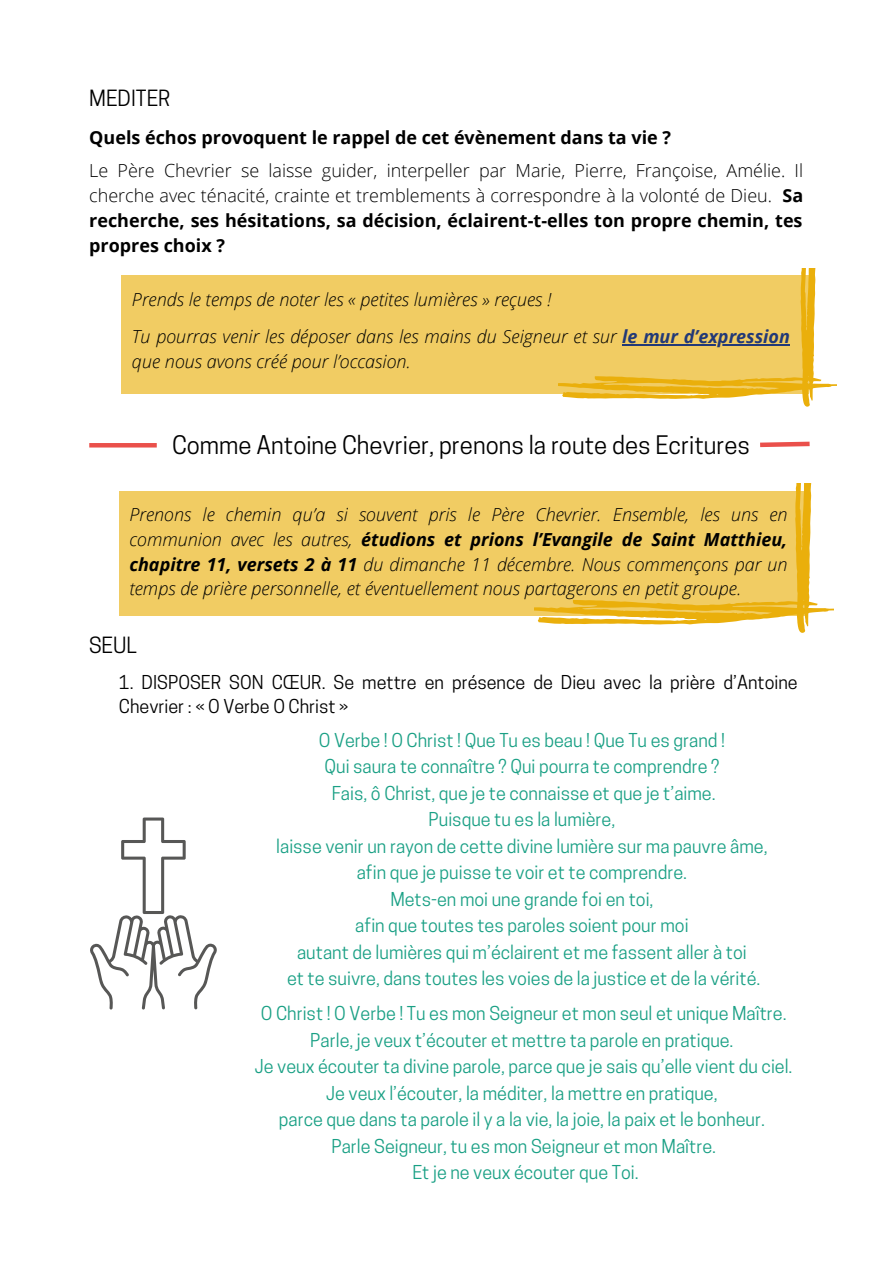
<style>
.page{position:relative;width:893px;height:1264px;background:#fff}
.page>*{position:absolute;margin:0;border:0;box-sizing:border-box;transform-origin:0 0}
.t1{font:24px "Cooper Hewitt";color:#000}
.t2{font:21px "Cooper Hewitt";color:#000}
.t3{font:18px/26.5px "Cooper Hewitt";color:#1aa085;text-align:center}
.t4{font:italic 300 18px/24.8px "Open Sans";color:#000}
.t5{font:300 18px/24.8px "Open Sans";color:#000;text-align:justify}
.t6{font:18px/24.8px "Cooper Hewitt";color:#000}
.t7{font:700 18px "Open Sans";color:#000}
.s1{font-weight:700}
.s2{font-weight:700;color:#223977}
</style>
<div class="page">
<div style="left:121px;top:276px;width:687px;height:118px;background:#f1cc63"></div>
<svg style="left:558px;top:268px;width:277px;height:138px"></svg>
<div style="left:119px;top:491px;width:687px;height:125px;background:#f1cc63"></div>
<svg style="left:534px;top:483px;width:299px;height:150px"></svg>
<hr style="left:89px;top:443px;width:68px;height:4px;background:#ea504b">
<svg style="left:90px;top:817px;width:127px;height:192px"></svg>
<hr style="left:622px;top:344px;width:168px;height:2px;background:#223977">
<svg style="left:760px;top:441px;width:50px;height:7px"></svg>
<p class="t2" style="left:89px;top:90px;width:83px">MEDITER</p>
<p class="t7" style="left:89px;top:125px;width:583px">Quels échos provoquent le rappel de cet évènement dans ta vie ?</p>
<p class="t5" style="left:89px;top:158px;width:715px">Le Père Chevrier se laisse guider, interpeller par Marie, Pierre, Françoise, Amélie. Il cherche avec ténacité, crainte et tremblements à correspondre à la volonté de Dieu. <span class="s1">Sa recherche, ses hésitations, sa décision, éclairent-t-elles ton propre chemin, tes propres choix ?</span></p>
<p class="t4" style="left:132px;top:281px;width:659px;line-height:36.8px">Prends le temps de noter les « petites lumières » reçues !<br>Tu pourras venir les déposer dans les mains du Seigneur et sur <span class="s2">le mur d’expression</span></p>
<p class="t4" style="left:132px;top:348px;width:280px">que nous avons créé pour l’occasion.</p>
<h1 class="t1" style="left:172px;top:435px;width:579px">Comme Antoine Chevrier, prenons la route des Ecritures</h1>
<p class="t4" style="left:129px;top:501px;width:659px;text-align:justify">Prenons le chemin qu’a si souvent pris le Père Chevrier. Ensemble, les uns en communion avec les autres, <span class="s1">étudions et prions l’Evangile de Saint Matthieu, chapitre 11, versets 2 à 11</span> du dimanche 11 décembre. Nous commençons par un temps de prière personnelle, et éventuellement nous partagerons en petit groupe.</p>
<p class="t2" style="left:89px;top:637px;width:49px">SEUL</p>
<p class="t6" style="left:119px;top:672px;width:680px">1. DISPOSER SON CŒUR. Se mettre en présence de Dieu avec la prière d’Antoine<br>Chevrier : « O Verbe O Christ »</p>
<p class="t3" style="left:276px;top:729px;width:493px">O Verbe ! O Christ ! Que Tu es beau ! Que Tu es grand !<br>Qui saura te connaître ? Qui pourra te comprendre ?<br>Fais, ô Christ, que je te connaisse et que je t’aime.<br>Puisque tu es la lumière,<br>laisse venir un rayon de cette divine lumière sur ma pauvre âme, afin que je puisse te voir et te comprendre.<br>Mets-en moi une grande foi en toi,<br>afin que toutes tes paroles soient pour moi<br>autant de lumières qui m’éclairent et me fassent aller à toi<br>et te suivre, dans toutes les voies de la justice et de la vérité.</p>
<p class="t3" style="left:255px;top:1002px;width:539px">O Christ ! O Verbe ! Tu es mon Seigneur et mon seul et unique Maître.<br>Parle, je veux t’écouter et mettre ta parole en pratique.<br>Je veux écouter ta divine parole, parce que je sais qu’elle vient du ciel.<br>Je veux l’écouter, la méditer, la mettre en pratique,<br>parce que dans ta parole il y a la vie, la joie, la paix et le bonheur.<br>Parle Seigneur, tu es mon Seigneur et mon Maître.<br>Et je ne veux écouter que Toi.</p>
</div>
